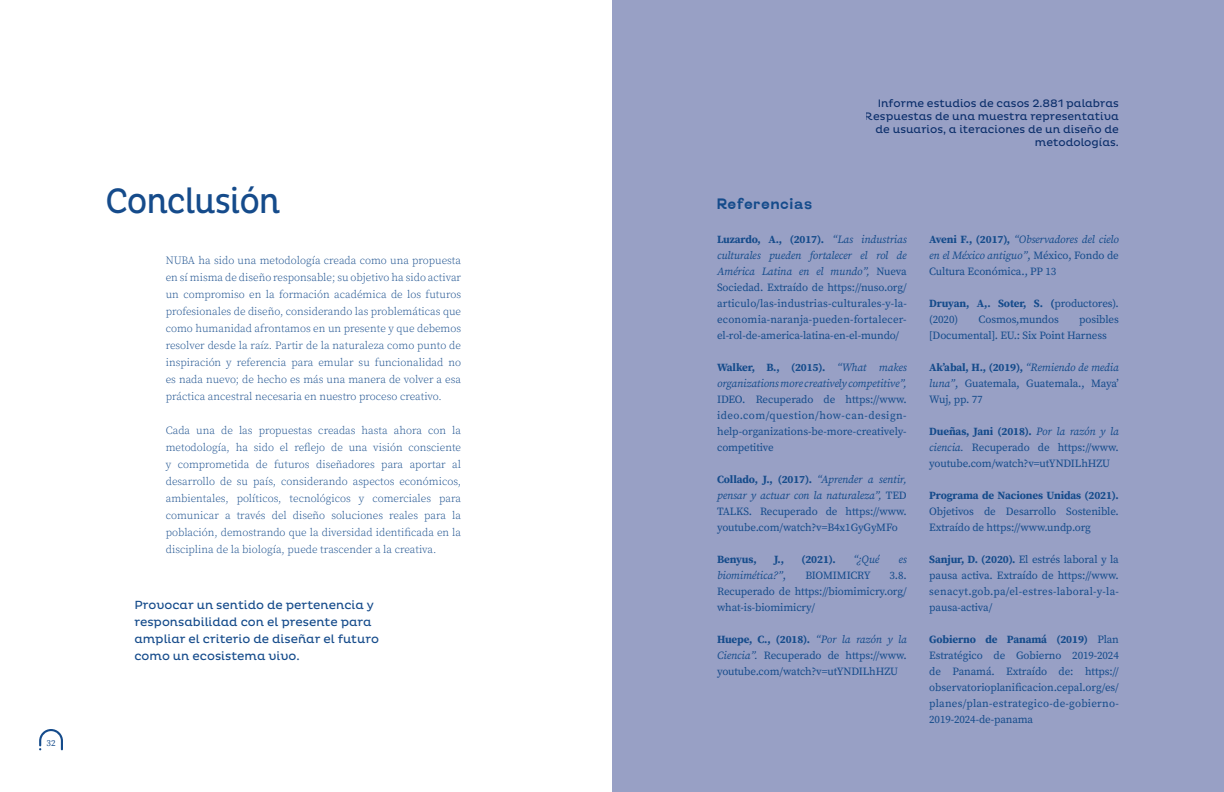
<style>
.page{position:relative;width:1224px;height:792px;background:#fff}
.page>*{position:absolute;margin:0;border:0;box-sizing:border-box;transform-origin:0 0}
.t1{font:36px "Pluto Cond";letter-spacing:-.03em;color:#154b8b}
.t2{font:700 15px "Kanakira";letter-spacing:.04em;color:#154b8b}
.t3{font:12px/17px "Pluto";color:#154b8b}
.t4{font:11px/16px "Source Serif Pro";letter-spacing:-.01em;color:#154b8b;text-align:justify}
.t5{font:300 11px/17px "Source Serif Pro";color:#154b8b;text-align:justify}
.t6{font:italic 11px/16px "Source Serif Pro";letter-spacing:-.01em;color:#154b8b}
.t7{font:11px/13px "Pluto";color:#154b8b;text-align:right}
.t8{font:700 11px/16px "Source Serif Pro";letter-spacing:-.01em;color:#154b8b}
.t9{font:11px "Source Serif Pro";letter-spacing:-.03em;color:#154b8b}
.t10{font:9px "Source Serif Pro";color:#154b8b}
.s1{font-weight:700}
.s2{font-style:italic}
.s3{font-weight:700;font-style:normal}
.s4{font-style:normal}
.s5{font-weight:400}
</style>
<div class="page">
<div style="left:612px;top:0;width:612px;height:792px;background:#98a0c5"></div>
<svg style="left:39px;top:729px;width:24px;height:21px"></svg>
<p class="t10" style="left:47px;top:737px;width:10px">32</p>
<h1 class="t1" style="left:105px;top:180px;width:177px">Conclusión</h1>
<p class="t5" style="left:166px;top:252px;width:297px">NUBA ha sido una metodología creada como una propuesta en sí misma de diseño responsable; su objetivo ha sido activar un compromiso en la formación académica de los futuros profesionales de diseño, considerando las problemáticas que como humanidad afrontamos en un presente y que debemos resolver desde la raíz. Partir de la naturaleza como punto de inspiración y referencia para emular su funcionalidad no es nada nuevo; de hecho es más una manera de volver a esa práctica ancestral necesaria en nuestro proceso creativo.</p>
<p class="t5" style="left:166px;top:422px;width:297px">Cada una de las propuestas creadas hasta ahora con la metodología, ha sido el reflejo de una visión consciente y comprometida de futuros diseñadores para aportar al desarrollo de su país, considerando aspectos económicos, ambientales, políticos, tecnológicos y comerciales para comunicar a través del diseño soluciones reales para la población, demostrando que la diversidad identificada en la disciplina de la biología, puede trascender a la creativa.</p>
<p class="t3" style="left:134px;top:596px;width:246px">Provocar un sentido de pertenencia y responsabilidad con el presente para ampliar el criterio de diseñar el futuro como un ecosistema vivo.</p>
<h2 class="t2" style="left:717px;top:195px;width:97px">Referencias</h2>
<p class="t7" style="left:865px;top:97px;width:255px">Informe estudios de casos 2.881 palabras Respuestas de una muestra representativa de usuarios, a iteraciones de un diseño de metodologías.</p>
<p class="t4" style="left:717px;top:231px;width:191px"><span class="s1">Luzardo, A., (2017).</span> <span class="s2">“Las industrias culturales pueden fortalecer el rol de América Latina en el mundo”,</span> Nueva Sociedad. Extraído de https://nuso.org/ articulo/las-industrias-culturales-y-la&shy;economia-naranja-pueden-fortalecer&shy;el-rol-de-america-latina-en-el-mundo/</p>
<p class="t6" style="left:717px;top:359px;width:191px"><span class="s3">Walker, B., (2015).</span> “What makes organizations more creatively competitive”,</p>
<p class="t4" style="left:717px;top:391px;width:191px">IDEO. Recuperado de https://www. ideo.com/question/how-can-design&shy;help-organizations-be-more-creatively&shy;competitive</p>
<p class="t4" style="left:717px;top:471px;width:191px"><span class="s1">Collado, J., (2017).</span> <span class="s2">“Aprender a sentir, pensar y actuar con la naturaleza”,</span> TED TALKS. Recuperado de https://www. youtube.com/watch?v=B4x1GyGyMFo</p>
<p class="t8" style="left:717px;top:551px;width:41px">Benyus,</p>
<p class="t8" style="left:774px;top:551px;width:12px">J.,</p>
<p class="t8" style="left:801px;top:551px;width:36px">(2021).</p>
<p class="t6" style="left:853px;top:551px;width:28px">“¿Qué</p>
<p class="t6" style="left:898px;top:551px;width:10px">es</p>
<p class="t6" style="left:717px;top:567px;width:71px">biomimética?”<span class="s4">,</span></p>
<p class="t9" style="left:805px;top:568px;width:67px">BIOMIMICRY</p>
<p class="t4" style="left:717px;top:567px;width:191px;text-indent:172px">3.8.<br>Recuperado de https://biomimicry.org/ what-is-biomimicry/</p>
<p class="t4" style="left:717px;top:631px;width:191px"><span class="s1">Huepe, C., (2018).</span> <span class="s2">“Por la razón y la Ciencia”.</span> Recuperado de https://www. youtube.com/watch?v=utYNDILhHZU</p>
<p class="t6" style="left:929px;top:231px;width:191px;text-align:justify"><span class="s3">Aveni F., (2017),</span> “Observadores del cielo en el México antiguo”<span class="s4">, México, Fondo de Cultura Económica., PP 13</span></p>
<p class="t8" style="left:929px;top:295px;width:191px">Druyan, A,. Soter, S. (<span class="s5">productores). (2020)</span></p>
<p class="t4" style="left:929px;top:311px;width:191px;text-indent:150px">posibles [Documental]. EU.: Six Point Harness</p>
<p class="t4" style="left:929px;top:359px;width:191px"><span class="s1">Ak’abal, H., (2019),</span> <span class="s2">“Remiendo de media luna”</span>, Guatemala, Guatemala., Maya’ Wuj, pp. 77</p>
<p class="t4" style="left:929px;top:423px;width:191px"><span class="s1">Dueñas, Jani (2018).</span> <span class="s2">Por la razón y la ciencia.</span> Recuperado de https://www. youtube.com/watch?v=utYNDILhHZU</p>
<p class="t8" style="left:929px;top:487px;width:191px">Programa de Naciones Unidas (2021).</p>
<p class="t4" style="left:929px;top:503px;width:191px">Objetivos de Desarrollo Sostenible.<br>Extraído de https://www.undp.org</p>
<p class="t4" style="left:929px;top:551px;width:191px"><span class="s1">Sanjur, D. (2020).</span> El estrés laboral y la pausa activa. Extraído de https://www. senacyt.gob.pa/el-estres-laboral-y-la&shy;pausa-activa/</p>
<p class="t4" style="left:929px;top:631px;width:191px"><span class="s1">Gobierno de Panamá (2019)</span> Plan Estratégico de Gobierno 2019-2024 de Panamá. Extraído de: https:// observatorioplanificacion.cepal.org/es/ planes/plan-estrategico-de-gobierno-2019-2024-de-panama</p>
<p class="t4" style="left:979px;top:311px;width:82px">Cosmos,mundos</p>
</div>
